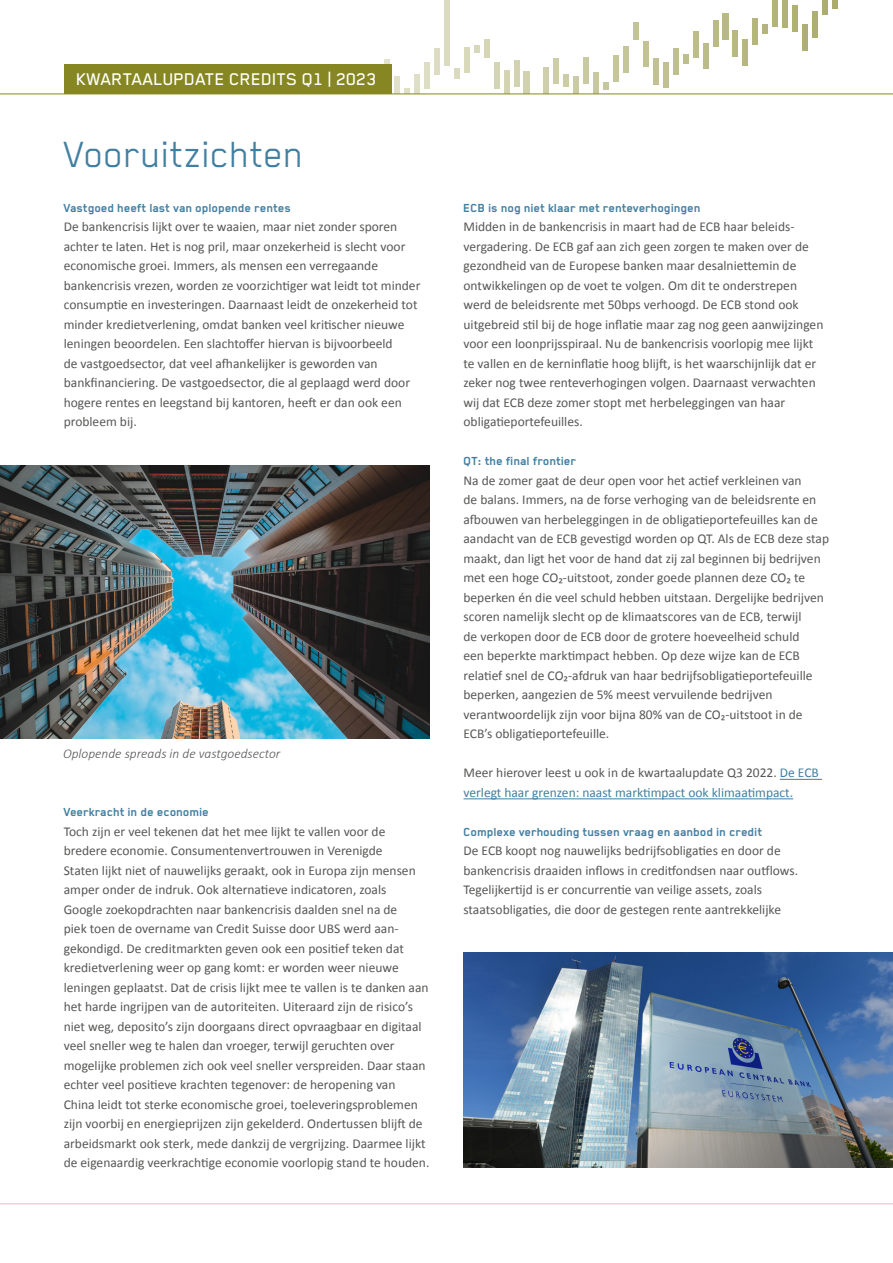
<style>
.page{position:relative;width:893px;height:1263px;background:#fff}
.page>*{position:absolute;margin:0;border:0;box-sizing:border-box;transform-origin:0 0}
.Kop_artikel{font:42px "Blender Pro";color:#417fa2}
.t1{font:500 19.5px "Blender Pro";color:#fff}
.body{font:13.5px/19.5px "Calibri";color:#575756}
.Subkopje_blauw{font:700 13.5px "Blender Pro";color:#417fa2}
.body-2{font:13.5px/19.5px "Calibri";color:#417fa2}
.Bijschrift{font:italic 300 13.5px "Calibri";color:#575756}
.s1{color:#575756}
</style>
<div class="page">
<div style="left:385px;top:59px;width:5px;height:26px;background:#e2e2cd"></div>
<div style="left:395px;top:76px;width:5px;height:18px;background:#e1e1ca"></div>
<svg style="left:405px;top:88px;width:5px;height:6px"></svg>
<div style="left:414px;top:74px;width:6px;height:20px;background:#dedfc6"></div>
<div style="left:424px;top:63px;width:5px;height:26px;background:#dddec5"></div>
<div style="left:434px;top:49px;width:5px;height:26px;background:#dcdcc2"></div>
<div style="left:444px;top:0;width:5px;height:66px;background:#dadbc0"></div>
<svg style="left:454px;top:68px;width:5px;height:10px"></svg>
<div style="left:464px;top:47px;width:5px;height:26px;background:#d8d8bb"></div>
<svg style="left:474px;top:46px;width:5px;height:6px"></svg>
<div style="left:484px;top:39px;width:5px;height:19px;background:#d6d6b7"></div>
<div style="left:494px;top:63px;width:5px;height:26px;background:#d4d5b5"></div>
<div style="left:504px;top:71px;width:5px;height:23px;background:#d3d4b3"></div>
<div style="left:514px;top:60px;width:5px;height:26px;background:#d2d2b1"></div>
<div style="left:524px;top:72px;width:5px;height:22px;background:#d0d1ae"></div>
<div style="left:544px;top:68px;width:5px;height:26px;background:#cecfaa"></div>
<div style="left:554px;top:58px;width:5px;height:26px;background:#cdcea8"></div>
<svg style="left:564px;top:75px;width:5px;height:11px"></svg>
<div style="left:574px;top:76px;width:5px;height:18px;background:#cacba3"></div>
<div style="left:584px;top:57px;width:5px;height:26px;background:#c9caa2"></div>
<div style="left:594px;top:72px;width:5px;height:22px;background:#c8c89f"></div>
<svg style="left:604px;top:82px;width:5px;height:7px"></svg>
<div style="left:613px;top:55px;width:6px;height:26px;background:#c6c69b"></div>
<div style="left:623px;top:47px;width:5px;height:25px;background:#c5c59a"></div>
<div style="left:633px;top:22px;width:5px;height:17px;background:#c3c497"></div>
<div style="left:643px;top:41px;width:5px;height:26px;background:#c2c295"></div>
<div style="left:653px;top:59px;width:5px;height:25px;background:#c1c294"></div>
<div style="left:663px;top:62px;width:5px;height:26px;background:#c0c091"></div>
<div style="left:673px;top:49px;width:5px;height:26px;background:#bfbf90"></div>
<svg style="left:683px;top:54px;width:5px;height:10px"></svg>
<div style="left:693px;top:32px;width:5px;height:26px;background:#bcbd8b"></div>
<div style="left:703px;top:43px;width:5px;height:26px;background:#bbbc89"></div>
<div style="left:713px;top:20px;width:5px;height:26px;background:#baba87"></div>
<div style="left:723px;top:13px;width:5px;height:26px;background:#b8b984"></div>
<div style="left:733px;top:31px;width:5px;height:26px;background:#b7b882"></div>
<div style="left:743px;top:40px;width:5px;height:25px;background:#b6b780"></div>
<div style="left:753px;top:19px;width:5px;height:25px;background:#b5b67e"></div>
<svg style="left:763px;top:25px;width:5px;height:9px"></svg>
<div style="left:773px;top:1px;width:5px;height:26px;background:#b2b379"></div>
<div style="left:783px;top:0;width:5px;height:28px;background:#b1b278"></div>
<div style="left:793px;top:6px;width:5px;height:26px;background:#b0b075"></div>
<div style="left:802px;top:24px;width:6px;height:26px;background:#aeaf73"></div>
<div style="left:812px;top:12px;width:5px;height:25px;background:#adae71"></div>
<div style="left:822px;top:0;width:5px;height:15px;background:#acad6f"></div>
<svg style="left:832px;top:0;width:5px;height:8px"></svg>
<div style="left:64px;top:64px;width:327px;height:30px;background:#868722"></div>
<hr style="left:0;top:94px;width:893px;height:1px;background:#868722">
<hr style="left:0;top:1203px;width:893px;height:1px;background:#e6bbcd">
<hr style="left:780px;top:779px;width:42px;height:1px;background:#417fa2">
<hr style="left:463px;top:798px;width:330px;height:1px;background:#417fa2">
<img style="left:463px;top:953px;width:430px;height:214px">
<img style="left:0;top:465px;width:429px;height:273px">
<h2 class="t1" style="left:77px;top:68px;width:302px">KWARTAALUPDATE CREDITS Q1 | 2023</h2>
<p class="Kop_artikel" style="left:64px;top:132px;width:242px">Vooruitzichten</p>
<p class="Subkopje_blauw" style="left:64px;top:200px;width:229px">Vastgoed heeft last van oplopende rentes</p>
<p class="body" style="left:64px;top:217px;width:358px">De bankencrisis lijkt over te waaien, maar niet zonder sporen achter te laten. Het is nog pril, maar onzekerheid is slecht voor economische groei. Immers, als mensen een verregaande bankencrisis vrezen, worden ze voorzichtiger wat leidt tot minder consumptie en investeringen. Daarnaast leidt de onzekerheid tot minder kredietverlening, omdat banken veel kritischer nieuwe leningen beoordelen. Een slachtoffer hiervan is bijvoorbeeld<br>de vastgoedsector, dat veel afhankelijker is geworden van bankfinanciering. De vastgoedsector, die al geplaagd werd door hogere rentes en leegstand bij kantoren, heeft er dan ook een probleem bij.</p>
<p class="Bijschrift" style="left:63px;top:745px;width:219px">Oplopende spreads in de vastgoedsector</p>
<p class="Subkopje_blauw" style="left:64px;top:805px;width:147px">Veerkracht in de economie</p>
<p class="body" style="left:64px;top:821px;width:367px">Toch zijn er veel tekenen dat het mee lijkt te vallen voor de bredere economie. Consumentenvertrouwen in Verenigde<br>Staten lijkt niet of nauwelijks geraakt, ook in Europa zijn mensen amper onder de indruk. Ook alternatieve indicatoren, zoals<br>Google zoekopdrachten naar bankencrisis daalden snel na de<br>piek toen de overname van Credit Suisse door UBS werd aan&shy;gekondigd. De creditmarkten geven ook een positief teken dat kredietverlening weer op gang komt: er worden weer nieuwe leningen geplaatst. Dat de crisis lijkt mee te vallen is te danken aan het harde ingrijpen van de autoriteiten. Uiteraard zijn de risico’s niet weg, deposito’s zijn doorgaans direct opvraagbaar en digitaal veel sneller weg te halen dan vroeger, terwijl geruchten over mogelijke problemen zich ook veel sneller verspreiden. Daar staan echter veel positieve krachten tegenover: de heropening van China leidt tot sterke economische groei, toeleveringsproblemen zijn voorbij en energieprijzen zijn gekelderd. Ondertussen blijft de arbeidsmarkt ook sterk, mede dankzij de vergrijzing. Daarmee lijkt de eigenaardig veerkrachtige economie voorlopig stand te houden.</p>
<p class="Subkopje_blauw" style="left:463px;top:200px;width:239px">ECB is nog niet klaar met renteverhogingen</p>
<p class="body" style="left:463px;top:217px;width:361px">Midden in de bankencrisis in maart had de ECB haar beleids&shy;vergadering. De ECB gaf aan zich geen zorgen te maken over de gezondheid van de Europese banken maar desalniettemin de ontwikkelingen op de voet te volgen. Om dit te onderstrepen werd de beleidsrente met 50bps verhoogd. De ECB stond ook uitgebreid stil bij de hoge inflatie maar zag nog geen aanwijzingen voor een loonprijsspiraal. Nu de bankencrisis voorlopig mee lijkt te vallen en de kerninflatie hoog blijft, is het waarschijnlijk dat er zeker nog twee renteverhogingen volgen. Daarnaast verwachten wij dat ECB deze zomer stopt met herbeleggingen van haar obligatieportefeuilles.</p>
<p class="Subkopje_blauw" style="left:463px;top:454px;width:114px">QT: the final frontier</p>
<p class="body" style="left:463px;top:470px;width:367px">Na de zomer gaat de deur open voor het actief verkleinen van<br>de balans. Immers, na de forse verhoging van de beleidsrente en afbouwen van herbeleggingen in de obligatieportefeuilles kan de aandacht van de ECB gevestigd worden op QT. Als de ECB deze stap maakt, dan ligt het voor de hand dat zij zal beginnen bij bedrijven met een hoge CO₂-uitstoot, zonder goede plannen deze CO₂ te beperken én die veel schuld hebben uitstaan. Dergelijke bedrijven scoren namelijk slecht op de klimaatscores van de ECB, terwijl<br>de verkopen door de ECB door de grotere hoeveelheid schuld<br>een beperkte marktimpact hebben. Op deze wijze kan de ECB relatief snel de CO₂-afdruk van haar bedrijfsobligatieportefeuille beperken, aangezien de 5% meest vervuilende bedrijven verantwoordelijk zijn voor bijna 80% van de CO₂-uitstoot in de ECB’s obligatieportefeuille.</p>
<p class="body-2" style="left:463px;top:763px;width:357px"><span class="s1">Meer hierover leest u ook in de kwartaalupdate Q3 2022.</span> De ECB verlegt haar grenzen: naast marktimpact ook klimaatimpact.</p>
<p class="Subkopje_blauw" style="left:463px;top:824px;width:300px">Complexe verhouding tussen vraag en aanbod in credit</p>
<p class="body" style="left:463px;top:841px;width:336px">De ECB koopt nog nauwelijks bedrijfsobligaties en door de bankencrisis draaiden inflows in creditfondsen naar outflows.<br>Tegelijkertijd is er concurrentie van veilige assets, zoals staatsobligaties, die door de gestegen rente aantrekkelijke</p>
</div>
